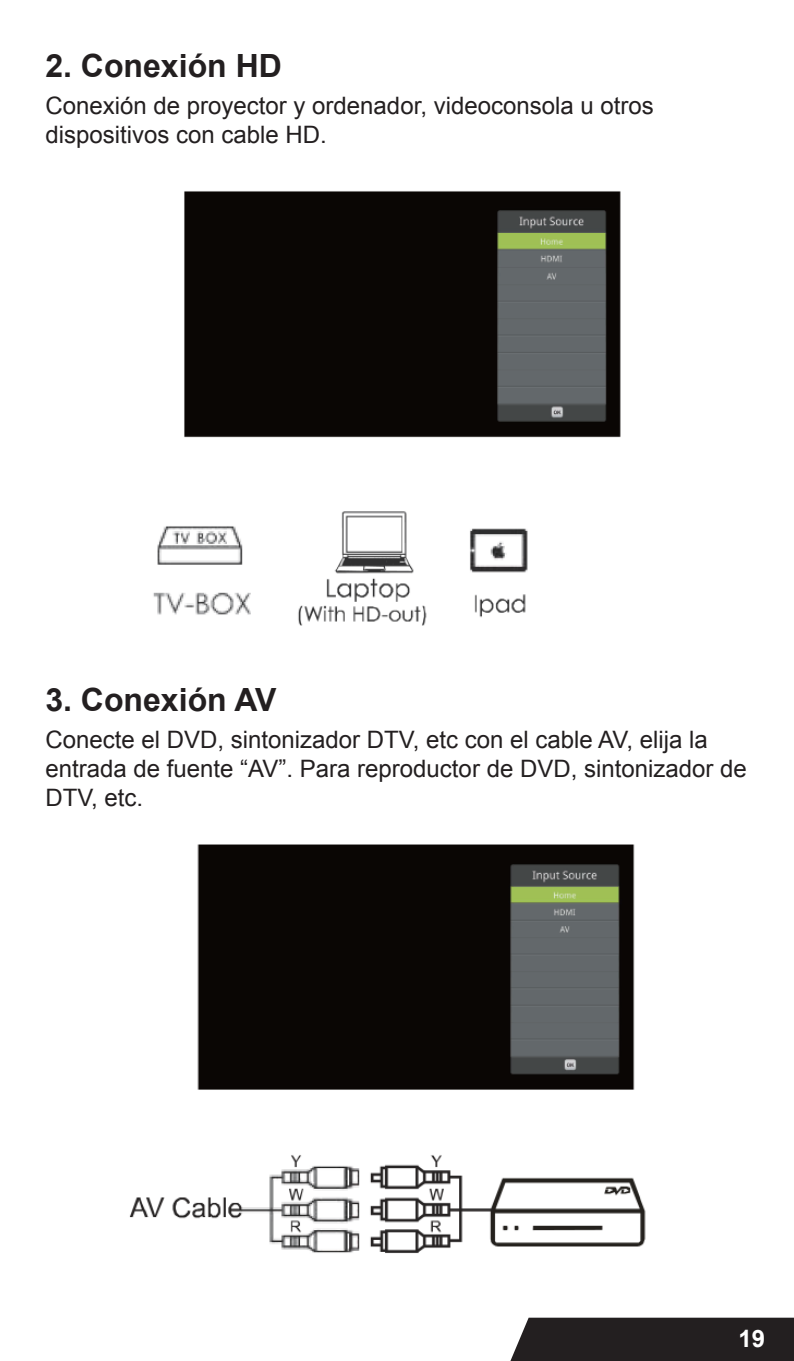
<style>
.page{position:relative;width:794px;height:1361px;background:#fff}
.page>*{position:absolute;margin:0;border:0;box-sizing:border-box;transform-origin:0 0}
.t1{font:700 32px "Arial";color:#231f20}
.t2{font:24px/28.8px "Arial";color:#231f20}
.t3{font:700 24px "Arial";color:#fff}
</style>
<div class="page">
<div style="left:510px;top:1317px;width:284px;height:44px;background:#231f20"></div>
<img style="left:153px;top:191px;width:468px;height:435px">
<img style="left:129px;top:844px;width:517px;height:410px">
<p class="t1" style="left:45px;top:44px;width:238px">2. Conexión HD</p>
<p class="t2" style="left:45px;top:91px;width:610px">Conexión de proyector y ordenador, videoconsola u otros dispositivos con cable HD.</p>
<p class="t1" style="left:45px;top:679px;width:233px">3. Conexión AV</p>
<p class="t2" style="left:45px;top:726px;width:703px">Conecte el DVD, sintonizador DTV, etc con el cable AV, elija la entrada de fuente “AV”. Para reproductor de DVD, sintonizador de<br>DTV, etc.</p>
<p class="t3" style="left:738px;top:1323px;width:28px">19</p>
</div>
